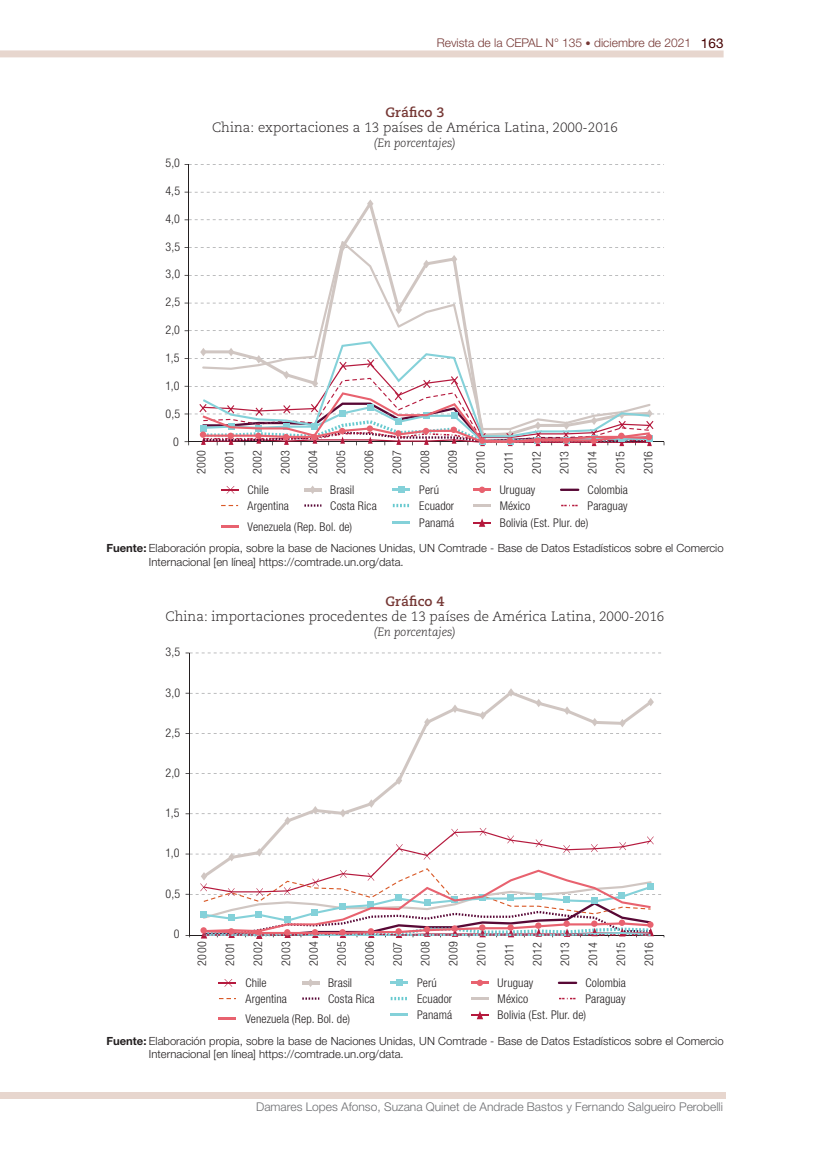
<style>
.page{position:relative;width:830px;height:1149px;background:#fff}
.page>*{position:absolute;margin:0;border:0;box-sizing:border-box;transform-origin:0 0}
._06_titulo_recuadro{font:300 13.5px/15px "Caecilia";color:#231f20;text-align:center}
.t1{font:300 condensed 12px "Helvetica Neue LT Std";letter-spacing:.01em;color:#231f20}
.t2{font:300 12px "Helvetica Neue LT Std";color:#6c6d70}
.t3{font:300 12px "Helvetica Neue LT Std";color:#753734}
._06_unidad_medida{font:italic 300 12px "Caecilia";color:#231f20}
._07_fuente{font:300 11.25px/13.5px "Helvetica Neue LT Std";color:#231f20}
.s1{font-size:10.5px}
.s2{font-weight:400;font-size:13.5px;color:#460001}
.s3{font-weight:700;color:#753734}
.s4{font-weight:700}
</style>
<div class="page">
<div style="left:0;top:1091px;width:725px;height:7px;background:#e7d6ce"></div>
<div style="left:0;top:50px;width:723px;height:7px;background:#e7d6ce"></div>
<svg style="left:221px;top:505px;width:17px;height:1px"></svg>
<svg style="left:473px;top:518px;width:17px;height:8px"></svg>
<hr style="left:304px;top:488px;width:17px;height:3px;background:#d0c6c2">
<svg style="left:309px;top:486px;width:6px;height:8px"></svg>
<svg style="left:221px;top:486px;width:17px;height:7px"></svg>
<hr style="left:559px;top:488px;width:20px;height:3px;background:#580835">
<svg style="left:304px;top:504px;width:17px;height:2px"></svg>
<svg style="left:392px;top:503px;width:17px;height:4px"></svg>
<svg style="left:473px;top:504px;width:17px;height:2px"></svg>
<svg style="left:392px;top:521px;width:17px;height:2px"></svg>
<svg style="left:561px;top:504px;width:16px;height:2px"></svg>
<svg style="left:392px;top:488px;width:17px;height:2px"></svg>
<div style="left:398px;top:486px;width:6px;height:7px;background:#84d1d9"></div>
<svg style="left:473px;top:488px;width:17px;height:2px"></svg>
<div style="left:478px;top:486px;width:7px;height:7px;background:#e8626f;border-radius:50%"></div>
<svg style="left:221px;top:525px;width:17px;height:2px"></svg>
<svg style="left:189px;top:164px;width:472px;height:250px"></svg>
<hr style="left:188px;top:164px;width:1px;height:277px;background:#231f20">
<hr style="left:189px;top:441px;width:474px;height:1px;background:#231f20">
<svg style="left:203px;top:200px;width:446px;height:41px"></svg>
<svg style="left:367px;top:199px;width:6px;height:9px"></svg>
<svg style="left:202px;top:241px;width:448px;height:107px"></svg>
<svg style="left:203px;top:341px;width:446px;height:7px"></svg>
<svg style="left:199px;top:348px;width:454px;height:98px"></svg>
<svg style="left:471px;top:1011px;width:17px;height:7px"></svg>
<hr style="left:302px;top:981px;width:17px;height:3px;background:#d0c6c2">
<svg style="left:307px;top:979px;width:6px;height:7px"></svg>
<svg style="left:219px;top:979px;width:17px;height:7px"></svg>
<hr style="left:557px;top:981px;width:20px;height:2px;background:#580835">
<svg style="left:302px;top:997px;width:17px;height:2px"></svg>
<svg style="left:390px;top:996px;width:17px;height:3px"></svg>
<svg style="left:471px;top:997px;width:17px;height:2px"></svg>
<svg style="left:390px;top:1013px;width:17px;height:2px"></svg>
<svg style="left:559px;top:997px;width:16px;height:1px"></svg>
<svg style="left:390px;top:981px;width:17px;height:2px"></svg>
<div style="left:395px;top:979px;width:7px;height:6px;background:#84d1d9"></div>
<svg style="left:471px;top:981px;width:17px;height:2px"></svg>
<div style="left:476px;top:979px;width:7px;height:6px;background:#e8626f;border-radius:50%"></div>
<svg style="left:219px;top:1017px;width:17px;height:2px"></svg>
<svg style="left:190px;top:652px;width:470px;height:238px"></svg>
<hr style="left:189px;top:652px;width:1px;height:283px;background:#231f20">
<hr style="left:189px;top:934px;width:474px;height:1px;background:#231f20">
<svg style="left:203px;top:690px;width:448px;height:109px"></svg>
<svg style="left:395px;top:776px;width:7px;height:8px"></svg>
<svg style="left:424px;top:717px;width:6px;height:9px"></svg>
<svg style="left:451px;top:704px;width:7px;height:8px"></svg>
<svg style="left:479px;top:711px;width:6px;height:8px"></svg>
<svg style="left:507px;top:688px;width:7px;height:8px"></svg>
<svg style="left:535px;top:698px;width:6px;height:9px"></svg>
<svg style="left:563px;top:706px;width:7px;height:8px"></svg>
<svg style="left:591px;top:717px;width:6px;height:9px"></svg>
<svg style="left:619px;top:718px;width:6px;height:9px"></svg>
<svg style="left:647px;top:697px;width:6px;height:9px"></svg>
<svg style="left:200px;top:799px;width:453px;height:139px"></svg>
<p class="t3" style="left:436px;top:35px;width:288px">Revista de la CEPAL N° 135 <span class="s1">•</span> diciembre de 2021 <span class="s2">163</span></p>
<p class="t1" style="left:165px;top:156px;width:16px">5,0</p>
<p class="t1" style="left:165px;top:184px;width:16px">4,5</p>
<p class="t1" style="left:165px;top:212px;width:16px">4,0</p>
<p class="t1" style="left:165px;top:239px;width:16px">3,5</p>
<p class="t1" style="left:165px;top:267px;width:16px">3,0</p>
<p class="t1" style="left:165px;top:295px;width:16px">2,5</p>
<p class="t1" style="left:165px;top:322px;width:16px">2,0</p>
<p class="t1" style="left:165px;top:350px;width:15px">1,5</p>
<p class="t1" style="left:165px;top:379px;width:15px">1,0</p>
<p class="t1" style="left:165px;top:407px;width:16px">0,5</p>
<p class="t1" style="left:173px;top:434px;width:7px">0</p>
<p class="_06_titulo_recuadro" style="left:212px;top:105px;width:407px"><span class="s3">Gráfico 3<br></span>China: exportaciones a 13 países de América Latina, 2000-2016</p>
<p class="_06_unidad_medida" style="left:373px;top:136px;width:85px">(En porcentajes)</p>
<p class="t1" style="left:194px;top:473px;width:25px;rotate:-90deg">2000</p>
<p class="t1" style="left:222px;top:473px;width:25px;rotate:-90deg">2001</p>
<p class="t1" style="left:250px;top:473px;width:25px;rotate:-90deg">2002</p>
<p class="t1" style="left:278px;top:473px;width:25px;rotate:-90deg">2003</p>
<p class="t1" style="left:306px;top:473px;width:25px;rotate:-90deg">2004</p>
<p class="t1" style="left:334px;top:473px;width:25px;rotate:-90deg">2005</p>
<p class="t1" style="left:362px;top:473px;width:26px;rotate:-90deg">2006</p>
<p class="t1" style="left:390px;top:473px;width:25px;rotate:-90deg">2007</p>
<p class="t1" style="left:417px;top:473px;width:25px;rotate:-90deg">2008</p>
<p class="t1" style="left:445px;top:473px;width:25px;rotate:-90deg">2009</p>
<p class="t1" style="left:473px;top:473px;width:24px;rotate:-90deg">2010</p>
<p class="t1" style="left:501px;top:473px;width:24px;rotate:-90deg">2011</p>
<p class="t1" style="left:529px;top:473px;width:24px;rotate:-90deg">2012</p>
<p class="t1" style="left:557px;top:473px;width:24px;rotate:-90deg">2013</p>
<p class="t1" style="left:585px;top:473px;width:24px;rotate:-90deg">2014</p>
<p class="t1" style="left:613px;top:473px;width:24px;rotate:-90deg">2015</p>
<p class="t1" style="left:641px;top:473px;width:24px;rotate:-90deg">2016</p>
<p class="t1" style="left:419px;top:482px;width:21px">Perú</p>
<p class="t1" style="left:499px;top:482px;width:37px">Uruguay</p>
<p class="t1" style="left:247px;top:482px;width:23px">Chile</p>
<p class="t1" style="left:330px;top:482px;width:26px">Brasil</p>
<p class="t1" style="left:587px;top:482px;width:42px">Colombia</p>
<p class="t1" style="left:330px;top:498px;width:48px">Costa Rica</p>
<p class="t1" style="left:419px;top:498px;width:37px">Ecuador</p>
<p class="t1" style="left:499px;top:498px;width:32px">México</p>
<p class="t1" style="left:419px;top:515px;width:37px">Panamá</p>
<p class="t1" style="left:247px;top:498px;width:43px">Argentina</p>
<p class="t1" style="left:587px;top:498px;width:42px">Paraguay</p>
<p class="t1" style="left:499px;top:515px;width:90px">Bolivia (Est. Plur. de)</p>
<p class="t1" style="left:247px;top:519px;width:106px">Venezuela (Rep. Bol. de)</p>
<p class="_07_fuente" style="left:149px;top:541px;width:576px;text-indent:-43px"><span class="s4">Fuente:</span> Elaboración propia, sobre la base de Naciones Unidas, UN Comtrade - Base de Datos Estadísticos sobre el Comercio<br>Internacional [en línea] https://comtrade.un.org/data.</p>
<p class="_06_titulo_recuadro" style="left:165px;top:593px;width:500px"><span class="s3">Gráfico 4<br></span>China: importaciones procedentes de 13 países de América Latina, 2000-2016</p>
<p class="_06_unidad_medida" style="left:373px;top:624px;width:85px">(En porcentajes)</p>
<p class="t1" style="left:165px;top:645px;width:16px">3,5</p>
<p class="t1" style="left:165px;top:685px;width:16px">3,0</p>
<p class="t1" style="left:165px;top:725px;width:16px">2,5</p>
<p class="t1" style="left:165px;top:765px;width:16px">2,0</p>
<p class="t1" style="left:165px;top:805px;width:15px">1,5</p>
<p class="t1" style="left:165px;top:846px;width:15px">1,0</p>
<p class="t1" style="left:165px;top:886px;width:16px">0,5</p>
<p class="t1" style="left:174px;top:926px;width:7px">0</p>
<p class="t1" style="left:195px;top:965px;width:25px;rotate:-90deg">2000</p>
<p class="t1" style="left:223px;top:965px;width:25px;rotate:-90deg">2001</p>
<p class="t1" style="left:251px;top:965px;width:25px;rotate:-90deg">2002</p>
<p class="t1" style="left:279px;top:965px;width:25px;rotate:-90deg">2003</p>
<p class="t1" style="left:306px;top:965px;width:25px;rotate:-90deg">2004</p>
<p class="t1" style="left:334px;top:965px;width:25px;rotate:-90deg">2005</p>
<p class="t1" style="left:362px;top:965px;width:26px;rotate:-90deg">2006</p>
<p class="t1" style="left:390px;top:965px;width:25px;rotate:-90deg">2007</p>
<p class="t1" style="left:418px;top:965px;width:25px;rotate:-90deg">2008</p>
<p class="t1" style="left:446px;top:965px;width:25px;rotate:-90deg">2009</p>
<p class="t1" style="left:474px;top:965px;width:24px;rotate:-90deg">2010</p>
<p class="t1" style="left:502px;top:965px;width:24px;rotate:-90deg">2011</p>
<p class="t1" style="left:530px;top:965px;width:24px;rotate:-90deg">2012</p>
<p class="t1" style="left:558px;top:965px;width:24px;rotate:-90deg">2013</p>
<p class="t1" style="left:585px;top:965px;width:24px;rotate:-90deg">2014</p>
<p class="t1" style="left:613px;top:965px;width:24px;rotate:-90deg">2015</p>
<p class="t1" style="left:641px;top:965px;width:24px;rotate:-90deg">2016</p>
<p class="t1" style="left:417px;top:975px;width:21px">Perú</p>
<p class="t1" style="left:497px;top:975px;width:37px">Uruguay</p>
<p class="t1" style="left:245px;top:975px;width:23px">Chile</p>
<p class="t1" style="left:328px;top:975px;width:26px">Brasil</p>
<p class="t1" style="left:585px;top:975px;width:42px">Colombia</p>
<p class="t1" style="left:328px;top:991px;width:48px">Costa Rica</p>
<p class="t1" style="left:417px;top:991px;width:37px">Ecuador</p>
<p class="t1" style="left:497px;top:991px;width:32px">México</p>
<p class="t1" style="left:417px;top:1007px;width:37px">Panamá</p>
<p class="t1" style="left:245px;top:991px;width:43px">Argentina</p>
<p class="t1" style="left:585px;top:991px;width:42px">Paraguay</p>
<p class="t1" style="left:497px;top:1007px;width:90px">Bolivia (Est. Plur. de)</p>
<p class="t1" style="left:245px;top:1011px;width:106px">Venezuela (Rep. Bol. de)</p>
<p class="_07_fuente" style="left:149px;top:1033px;width:576px;text-indent:-43px"><span class="s4">Fuente:</span> Elaboración propia, sobre la base de Naciones Unidas, UN Comtrade - Base de Datos Estadísticos sobre el Comercio<br>Internacional [en línea] https://comtrade.un.org/data.</p>
<p class="t2" style="left:256px;top:1099px;width:468px">Damares Lopes Afonso, Suzana Quinet de Andrade Bastos y Fernando Salgueiro Perobelli</p>
</div>
